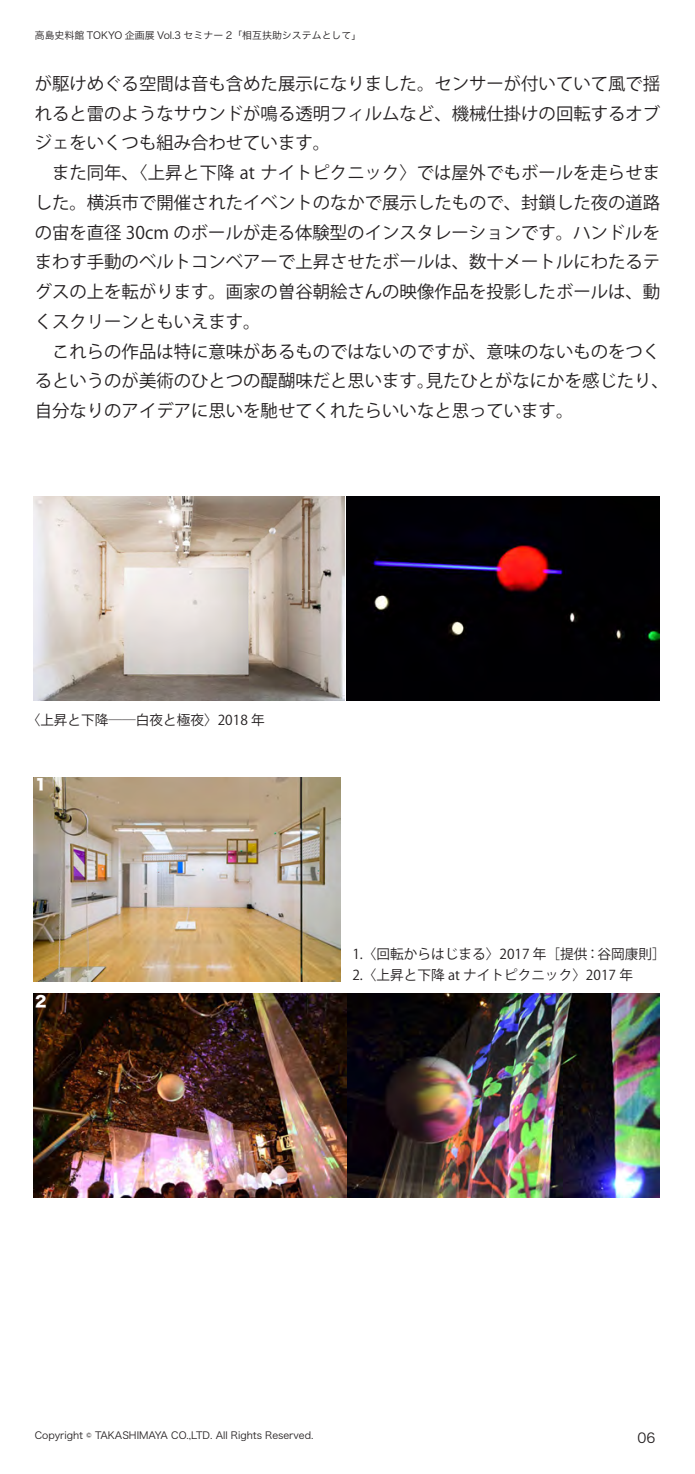
<style>
.page{position:relative;width:695px;height:1474px;background:#fff}
.page>*{position:absolute;margin:0;border:0;box-sizing:border-box;transform-origin:0 0}
.t1{font:17.32px/29.8px "Koz Go Pr 6 N";color:#231f20}
.t2{font:14.88px "Hiragino Sans W8";color:#fff}
.t3{font:13.65px/21px "Koz Go Pr 6 N";color:#231f20}
.t4{font:13.65px "Hiragino Sans W3";color:#231f20}
.t5{font:9.97px "Hiragino Sans W3";letter-spacing:-.005em;color:#231f20}
</style>
<div class="page">
<img style="left:33px;top:496px;width:311px;height:204px">
<img style="left:346px;top:496px;width:313px;height:204px">
<img style="left:33px;top:777px;width:307px;height:204px">
<img style="left:33px;top:993px;width:626px;height:204px">
<p class="t5" style="left:35px;top:26px;width:328px">高島史料館 TOKYO 企画展 Vol.3 セミナー 2「相互扶助システムとして」</p>
<p class="t1" style="left:35px;top:69px;width:635px">が駆けめぐる空間は音も含めた展示になりました。センサーが付いていて風で揺れると雷のようなサウンドが鳴る透明フィルムなど、機械仕掛けの回転するオブジェをいくつも組み合わせています。<br>　また同年、〈上昇と下降 at ナイトピクニック〉では屋外でもボールを走らせました。横浜市で開催されたイベントのなかで展示したもので、封鎖した夜の道路の宙を直径 30cm のボールが走る体験型のインスタレーションです。ハンドルをまわす手動のベルトコンベアーで上昇させたボールは、数十メートルにわたるテグスの上を転がります。画家の曽谷朝絵さんの映像作品を投影したボールは、動くスクリーンともいえます。<br>　これらの作品は特に意味があるものではないのですが、意味のないものをつくるというのが美術のひとつの醍醐味だと思います。見たひとがなにかを感じたり、自分なりのアイデアに思いを馳せてくれたらいいなと思っています。</p>
<p class="t3" style="left:27px;top:709px;width:240px">〈上昇と下降――白夜と極夜〉2018 年</p>
<p class="t2" style="left:35px;top:776px;width:13px">1</p>
<p class="t2" style="left:35px;top:993px;width:13px">2</p>
<p class="t3" style="left:352px;top:943px;width:315px">1.〈回転からはじまる〉2017 年［提供：谷岡康則］<br>2.〈上昇と下降 at ナイトピクニック〉2017 年</p>
<p class="t5" style="left:35px;top:1426px;width:280px">Copyright © TAKASHIMAYA CO.,LTD. All Rights Reserved.</p>
<p class="t4" style="left:637px;top:1425px;width:19px">06</p>
</div>
